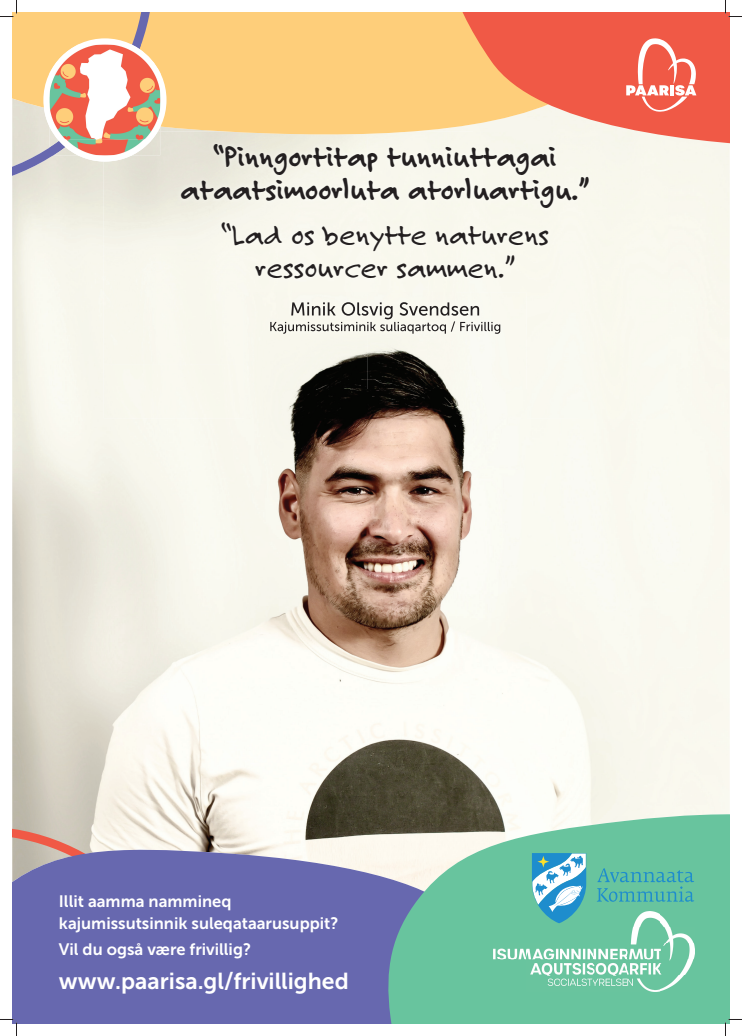
<style>
.page{position:relative;width:742px;height:1036px;background:#fff}
.page>*{position:absolute;margin:0;border:0;box-sizing:border-box;transform-origin:0 0}
.t1{font:700 31.5px/33px "Felt Tip Roman";color:#231f20;text-align:center}
.t2{font:31.5px/33px "Felt Tip Roman";color:#231f20;text-align:center}
.t3{font:23px "Museo Sans 700";color:#fff}
.t4{font:16.5px/21.5px "Museo Sans 700";color:#fff}
</style>
<div class="page">
<img style="left:12px;top:153px;width:717px;height:692px">
<img style="left:156px;top:138px;width:423px;height:101px">
<div style="left:579px;top:153px;width:88px;height:265px;background:#f9f8ee"></div>
<img style="left:103px;top:189px;width:53px;height:175px">
<div style="left:156px;top:239px;width:88px;height:125px;background:#f9f8ee"></div>
<img style="left:244px;top:239px;width:335px;height:179px">
<div style="left:103px;top:364px;width:141px;height:54px;background:#f9f8ee"></div>
<img style="left:291px;top:302px;width:188px;height:17px">
<img style="left:270px;top:321px;width:231px;height:13px">
<div style="left:160px;top:12px;width:274px;height:126px;background:#fece7a"></div>
<svg style="left:434px;top:12px;width:295px;height:141px;fill:#f05946"></svg>
<svg style="left:626px;top:38px;width:70px;height:74px"></svg>
<svg style="left:12px;top:826px;width:185px;height:19px"></svg>
<svg style="left:12px;top:845px;width:372px;height:178px;fill:#6768af"></svg>
<svg style="left:384px;top:808px;width:345px;height:215px;fill:#68c49e"></svg>
<img style="left:493px;top:911px;width:201px;height:80px">
<svg style="left:532px;top:852px;width:54px;height:70px"></svg>
<svg style="left:597px;top:867px;width:97px;height:34px"></svg>
<svg style="left:0;top:0;width:160px;height:189px"></svg>
<svg style="left:0;top:1018px;width:17px;height:17px"></svg>
<svg style="left:725px;top:0;width:17px;height:17px"></svg>
<svg style="left:725px;top:1018px;width:17px;height:17px"></svg>
<h1 class="t1" style="left:181px;top:140px;width:410px">“Pinngortitap tunniuttagai ataatsimoorluta atorluartigu.”</h1>
<h1 class="t2" style="left:221px;top:218px;width:329px">“Lad os benytte naturens ressourcer sammen.”</h1>
<p class="t4" style="left:59px;top:890px;width:281px">Illit aamma nammineq kajumissutsinnik suleqataarusuppit?</p>
<p class="t4" style="left:59px;top:937px;width:194px">Vil du også være frivillig?</p>
<h2 class="t3" style="left:59px;top:967px;width:291px">www.paarisa.gl/frivillighed</h2>
</div>
